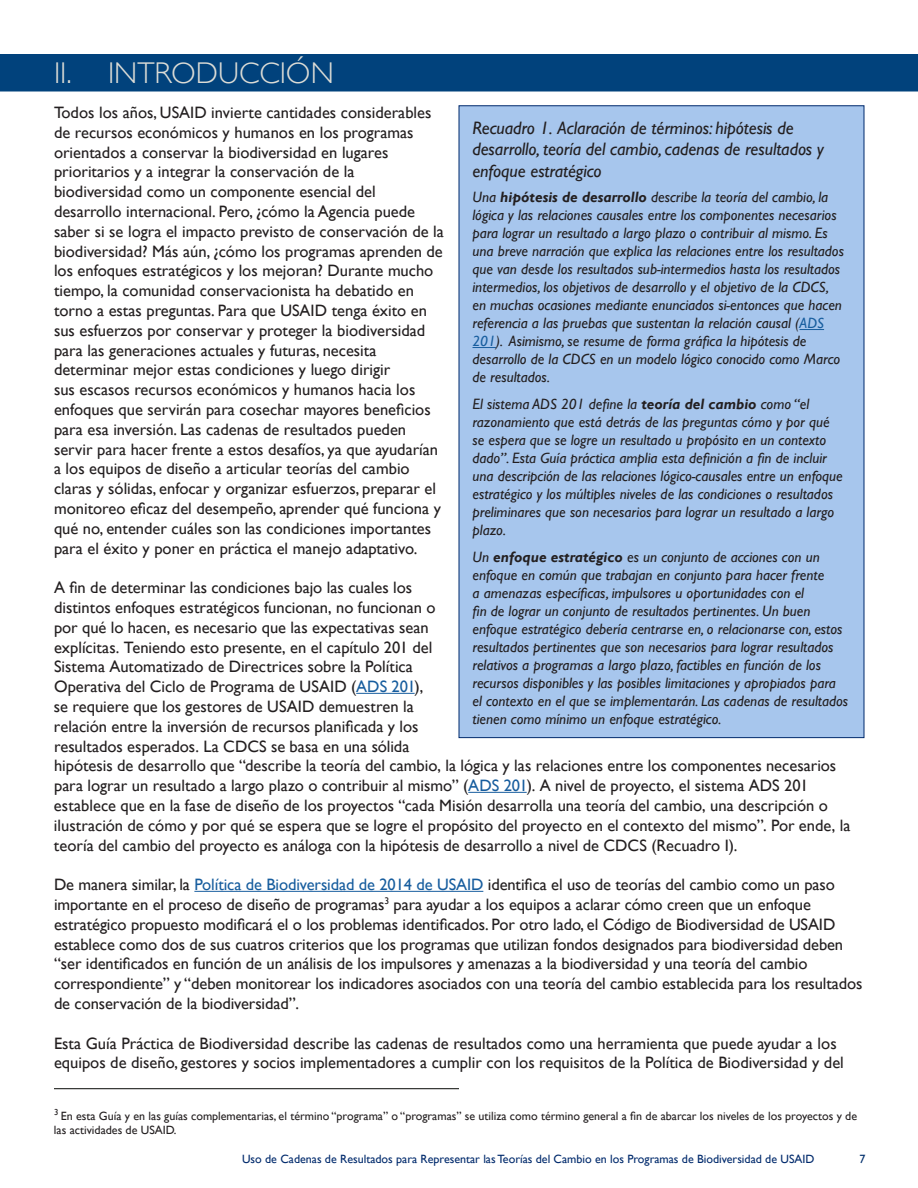
<style>
.page{position:relative;width:918px;height:1188px;background:#fff}
.page>*{position:absolute;margin:0;border:0;box-sizing:border-box;transform-origin:0 0}
.t1{font:300 30px "Gill Sans";color:#dcdcd6}
.t2{font:italic 18px/21.6px "Gill Sans";letter-spacing:-.005em;color:#231f20}
.t3{font:16.5px/19.8px "Gill Sans";color:#231f20}
.t4{font:italic 15px/18px "Gill Sans";color:#231f20}
.t5{font:12px/14.4px "Gill Sans";color:#231f20}
.t6{font:12px "Gill Sans";color:#002a6c}
.t7{font:12px "Gill Sans";color:#002f6c}
.s1{color:#175d9e}
.s2{font-weight:700}
</style>
<div class="page">
<hr style="left:356px;top:693px;width:59px;height:1px;background:#175d9e">
<hr style="left:468px;top:792px;width:59px;height:1px;background:#175d9e">
<hr style="left:194px;top:891px;width:289px;height:1px;background:#175d9e">
<hr style="left:54px;top:1088px;width:405px;height:1px;background:#070906">
<div style="left:0;top:54px;width:918px;height:38px;background:#01427c"></div>
<div style="left:459px;top:105px;width:405px;height:633px;background:#a7c6ed;border:1px solid #002a6c"></div>
<svg style="left:800px;top:329px;width:24px;height:1px"></svg>
<svg style="left:472px;top:347px;width:24px;height:1px"></svg>
<h2 class="t1" style="left:54px;top:49px;width:281px">II. INTRODUCCIÓN</h2>
<p class="t3" style="left:54px;top:102px;width:391px">Todos los años, USAID invierte cantidades considerables de recursos económicos y humanos en los programas orientados a conservar la biodiversidad en lugares prioritarios y a integrar la conservación de la biodiversidad como un componente esencial del desarrollo internacional. Pero, ¿cómo la Agencia puede saber si se logra el impacto previsto de conservación de la biodiversidad? Más aún, ¿cómo los programas aprenden de los enfoques estratégicos y los mejoran? Durante mucho tiempo, la comunidad conservacionista ha debatido en torno a estas preguntas. Para que USAID tenga éxito en sus esfuerzos por conservar y proteger la biodiversidad para las generaciones actuales y futuras, necesita determinar mejor estas condiciones y luego dirigir<br>sus escasos recursos económicos y humanos hacia los enfoques que servirán para cosechar mayores beneficios para esa inversión. Las cadenas de resultados pueden servir para hacer frente a estos desafíos, ya que ayudarían a los equipos de diseño a articular teorías del cambio claras y sólidas, enfocar y organizar esfuerzos, preparar el monitoreo eficaz del desempeño, aprender qué funciona y qué no, entender cuáles son las condiciones importantes para el éxito y poner en práctica el manejo adaptativo.</p>
<p class="t3" style="left:54px;top:577px;width:798px">A fin de determinar las condiciones bajo las cuales los<br>distintos enfoques estratégicos funcionan, no funcionan o<br>por qué lo hacen, es necesario que las expectativas sean<br>explícitas. Teniendo esto presente, en el capítulo 201 del<br>Sistema Automatizado de Directrices sobre la Política<br>Operativa del Ciclo de Programa de USAID (<span class="s1">ADS 201</span>),<br>se requiere que los gestores de USAID demuestren la<br>relación entre la inversión de recursos planificada y los<br>resultados esperados. La CDCS se basa en una sólida<br>hipótesis de desarrollo que “describe la teoría del cambio, la lógica y las relaciones entre los componentes necesarios para lograr un resultado a largo plazo o contribuir al mismo” (<span class="s1">ADS 201</span>). A nivel de proyecto, el sistema ADS 201 establece que en la fase de diseño de los proyectos “cada Misión desarrolla una teoría del cambio, una descripción o ilustración de cómo y por qué se espera que se logre el propósito del proyecto en el contexto del mismo”. Por ende, la teoría del cambio del proyecto es análoga con la hipótesis de desarrollo a nivel de CDCS (Recuadro I).</p>
<p class="t2" style="left:472px;top:117px;width:353px">Recuadro 1. Aclaración de términos: hipótesis de desarrollo, teoría del cambio, cadenas de resultados y enfoque estratégico</p>
<p class="t4" style="left:472px;top:188px;width:373px">Una <span class="s2">hipótesis de desarrollo</span> describe la teoría del cambio, la lógica y las relaciones causales entre los componentes necesarios para lograr un resultado a largo plazo o contribuir al mismo. Es una breve narración que explica las relaciones entre los resultados que van desde los resultados sub-intermedios hasta los resultados intermedios, los objetivos de desarrollo y el objetivo de la CDCS, en muchas ocasiones mediante enunciados si-entonces que hacen referencia a las pruebas que sustentan la relación causal (<span class="s1">ADS 201</span>). Asimismo, se resume de forma gráfica la hipótesis de desarrollo de la CDCS en un modelo lógico conocido como Marco de resultados.</p>
<p class="t4" style="left:472px;top:395px;width:372px">El sistema ADS 201 define la <span class="s2">teoría del cambio</span> como “el razonamiento que está detrás de las preguntas cómo y por qué se espera que se logre un resultado u propósito en un contexto dado”. Esta Guía práctica amplia esta definición a fin de incluir una descripción de las relaciones lógico-causales entre un enfoque estratégico y los múltiples niveles de las condiciones o resultados preliminares que son necesarios para lograr un resultado a largo plazo.</p>
<p class="t4" style="left:472px;top:548px;width:377px">Un <span class="s2">enfoque estratégico</span> es un conjunto de acciones con un enfoque en común que trabajan en conjunto para hacer frente<br>a amenazas específicas, impulsores u oportunidades con el<br>fin de lograr un conjunto de resultados pertinentes. Un buen enfoque estratégico debería centrarse en, o relacionarse con, estos resultados pertinentes que son necesarios para lograr resultados relativos a programas a largo plazo, factibles en función de los recursos disponibles y las posibles limitaciones y apropiados para el contexto en el que se implementarán. Las cadenas de resultados tienen como mínimo un enfoque estratégico.</p>
<p class="t3" style="left:54px;top:874px;width:810px">De manera similar, la <span class="s1">Política de Biodiversidad de 2014 de USAID</span> identifica el uso de teorías del cambio como un paso importante en el proceso de diseño de programas<sup>3</sup> para ayudar a los equipos a aclarar cómo creen que un enfoque estratégico propuesto modificará el o los problemas identificados. Por otro lado, el Código de Biodiversidad de USAID establece como dos de sus cuatros criterios que los programas que utilizan fondos designados para biodiversidad deben “ser identificados en función de un análisis de los impulsores y amenazas a la biodiversidad y una teoría del cambio correspondiente” y “deben monitorear los indicadores asociados con una teoría del cambio establecida para los resultados de conservación de la biodiversidad”.</p>
<p class="t3" style="left:54px;top:1033px;width:791px">Esta Guía Práctica de Biodiversidad describe las cadenas de resultados como una herramienta que puede ayudar a los equipos de diseño, gestores y socios implementadores a cumplir con los requisitos de la Política de Biodiversidad y del</p>
<p class="t5" style="left:54px;top:1108px;width:805px"><sup>3</sup> En esta Guía y en las guías complementarias, el término “programa” o “programas” se utiliza como término general a fin de abarcar los niveles de los proyectos y de las actividades de USAID.</p>
<p class="t6" style="left:242px;top:1152px;width:574px">Uso de Cadenas de Resultados para Representar las Teorías del Cambio en los Programas de Biodiversidad de USAID</p>
<p class="t7" style="left:860px;top:1152px;width:7px">7</p>
</div>
